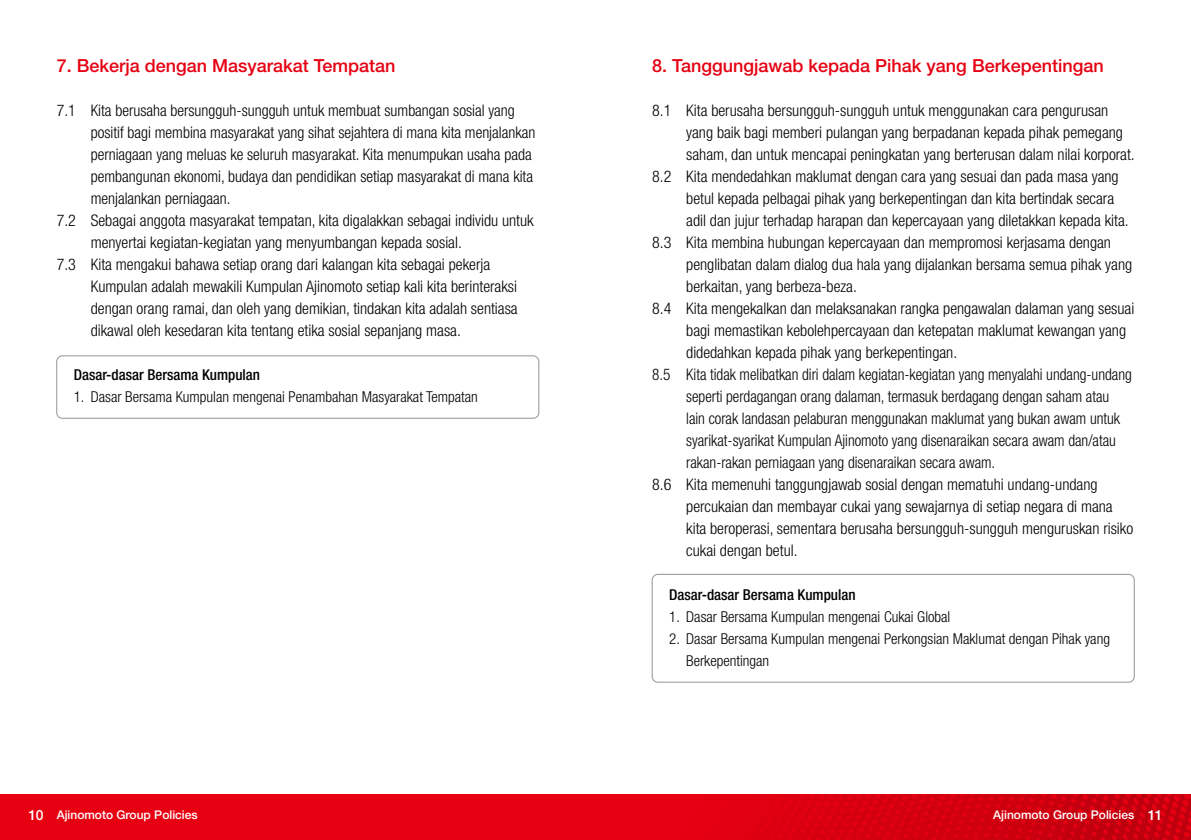
<style>
.page{position:relative;width:1191px;height:840px;background:#fff}
.page>*{position:absolute;margin:0;border:0;box-sizing:border-box;transform-origin:0 0}
.t1{font:500 18px "Helvetica Neue LT Std";color:#e60012}
.t2{font:300 condensed 16px "Helvetica Neue LT Std";color:#000}
.t3{font:300 condensed 16px "Helvetica Neue LT Std";color:#000;scale:.95 1}
.t4{font:300 condensed 15px/22px "Helvetica Neue LT Std";color:#000}
.t5{font:500 condensed 15px "Helvetica Neue LT Std";color:#000}
.t6{font:500 12px "Helvetica Neue LT Std";color:#fff}
.s1{font-size:14px}
</style>
<div class="page">
<div style="left:0;top:794px;width:1191px;height:45px;background:#e60012"></div>
<img style="left:766px;top:794px;width:425px;height:45px">
<div style="left:56px;top:355px;width:483px;height:63px;border:1px solid #9fa0a0;border-radius:6px"></div>
<div style="left:651px;top:573px;width:483px;height:109px;border:1px solid #9fa0a0;border-radius:6px"></div>
<p class="t1" style="left:57px;top:54px;width:340px">7. Bekerja dengan Masyarakat Tempatan</p>
<p class="t2" style="left:57px;top:101px;width:459px">7.1 Kita berusaha bersungguh-sungguh untuk membuat sumbangan sosial yang</p>
<p class="t2" style="left:91px;top:123px;width:446px">positif bagi membina masyarakat yang sihat sejahtera di mana kita menjalankan</p>
<p class="t2" style="left:91px;top:145px;width:442px">perniagaan yang meluas ke seluruh masyarakat. Kita menumpukan usaha pada</p>
<p class="t2" style="left:91px;top:167px;width:444px">pembangunan ekonomi, budaya dan pendidikan setiap masyarakat di mana kita</p>
<p class="t2" style="left:91px;top:189px;width:141px">menjalankan perniagaan.</p>
<p class="t2" style="left:57px;top:211px;width:478px">7.2 Sebagai anggota masyarakat tempatan, kita digalakkan sebagai individu untuk</p>
<p class="t2" style="left:91px;top:233px;width:373px">menyertai kegiatan-kegiatan yang menyumbangan kepada sosial.</p>
<p class="t2" style="left:57px;top:255px;width:435px">7.3 Kita mengakui bahawa setiap orang dari kalangan kita sebagai pekerja</p>
<p class="t2" style="left:91px;top:277px;width:428px">Kumpulan adalah mewakili Kumpulan Ajinomoto setiap kali kita berinteraksi</p>
<p class="t2" style="left:91px;top:299px;width:428px">dengan orang ramai, dan oleh yang demikian, tindakan kita adalah sentiasa</p>
<p class="t2" style="left:91px;top:321px;width:372px">dikawal oleh kesedaran kita tentang etika sosial sepanjang masa.</p>
<p class="t5" style="left:74px;top:365px;width:188px">Dasar-dasar Bersama Kumpulan</p>
<p class="t4" style="left:74px;top:385px;width:406px">1. Dasar Bersama Kumpulan mengenai Penambahan Masyarakat Tempatan</p>
<p class="t1" style="left:652px;top:54px;width:453px">8. Tanggungjawab kepada Pihak yang Berkepentingan</p>
<p class="t2" style="left:652px;top:101px;width:457px">8.1 Kita berusaha bersungguh-sungguh untuk menggunakan cara pengurusan</p>
<p class="t2" style="left:686px;top:123px;width:438px">yang baik bagi memberi pulangan yang berpadanan kepada pihak pemegang</p>
<p class="t2" style="left:686px;top:145px;width:450px">saham, dan untuk mencapai peningkatan yang berterusan dalam nilai korporat.</p>
<p class="t2" style="left:652px;top:167px;width:468px">8.2 Kita mendedahkan maklumat dengan cara yang sesuai dan pada masa yang</p>
<p class="t2" style="left:686px;top:189px;width:429px">betul kepada pelbagai pihak yang berkepentingan dan kita bertindak secara</p>
<p class="t2" style="left:686px;top:211px;width:444px">adil dan jujur terhadap harapan dan kepercayaan yang diletakkan kepada kita.</p>
<p class="t2" style="left:652px;top:233px;width:460px">8.3 Kita membina hubungan kepercayaan dan mempromosi kerjasama dengan</p>
<p class="t2" style="left:686px;top:255px;width:447px">penglibatan dalam dialog dua hala yang dijalankan bersama semua pihak yang</p>
<p class="t2" style="left:686px;top:277px;width:172px">berkaitan, yang berbeza-beza.</p>
<p class="t2" style="left:652px;top:299px;width:483px">8.4 Kita mengekalkan dan melaksanakan rangka pengawalan dalaman yang sesuai</p>
<p class="t2" style="left:686px;top:321px;width:441px">bagi memastikan kebolehpercayaan dan ketepatan maklumat kewangan yang</p>
<p class="t2" style="left:686px;top:343px;width:272px">didedahkan kepada pihak yang berkepentingan.</p>
<p class="t3" style="left:652px;top:365px;width:506px">8.5 Kita tidak melibatkan diri dalam kegiatan-kegiatan yang menyalahi undang-undang</p>
<p class="t3" style="left:686px;top:387px;width:447px">seperti perdagangan orang dalaman, termasuk berdagang dengan saham atau</p>
<p class="t3" style="left:686px;top:409px;width:458px">lain corak landasan pelaburan menggunakan maklumat yang bukan awam untuk</p>
<p class="t3" style="left:686px;top:431px;width:454px">syarikat-syarikat Kumpulan Ajinomoto yang disenaraikan secara awam dan/atau</p>
<p class="t3" style="left:686px;top:453px;width:327px">rakan-rakan perniagaan yang disenaraikan secara awam.</p>
<p class="t2" style="left:652px;top:475px;width:447px">8.6 Kita memenuhi tanggungjawab sosial dengan mematuhi undang-undang</p>
<p class="t2" style="left:686px;top:497px;width:428px">percukaian dan membayar cukai yang sewajarnya di setiap negara di mana</p>
<p class="t2" style="left:686px;top:519px;width:448px">kita beroperasi, sementara berusaha bersungguh-sungguh menguruskan risiko</p>
<p class="t2" style="left:686px;top:541px;width:113px">cukai dengan betul.</p>
<p class="t5" style="left:669px;top:585px;width:188px">Dasar-dasar Bersama Kumpulan</p>
<p class="t4" style="left:669px;top:605px;width:283px">1. Dasar Bersama Kumpulan mengenai Cukai Global</p>
<p class="t4" style="left:686px;top:627px;width:425px;text-indent:-17px">2. Dasar Bersama Kumpulan mengenai Perkongsian Maklumat dengan Pihak yang<br>Berkepentingan</p>
<p class="t6" style="left:28px;top:806px;width:171px"><span class="s1">10</span> Ajinomoto Group Policies</p>
<p class="t6" style="left:993px;top:806px;width:171px">Ajinomoto Group Policies <span class="s1">11</span></p>
</div>
